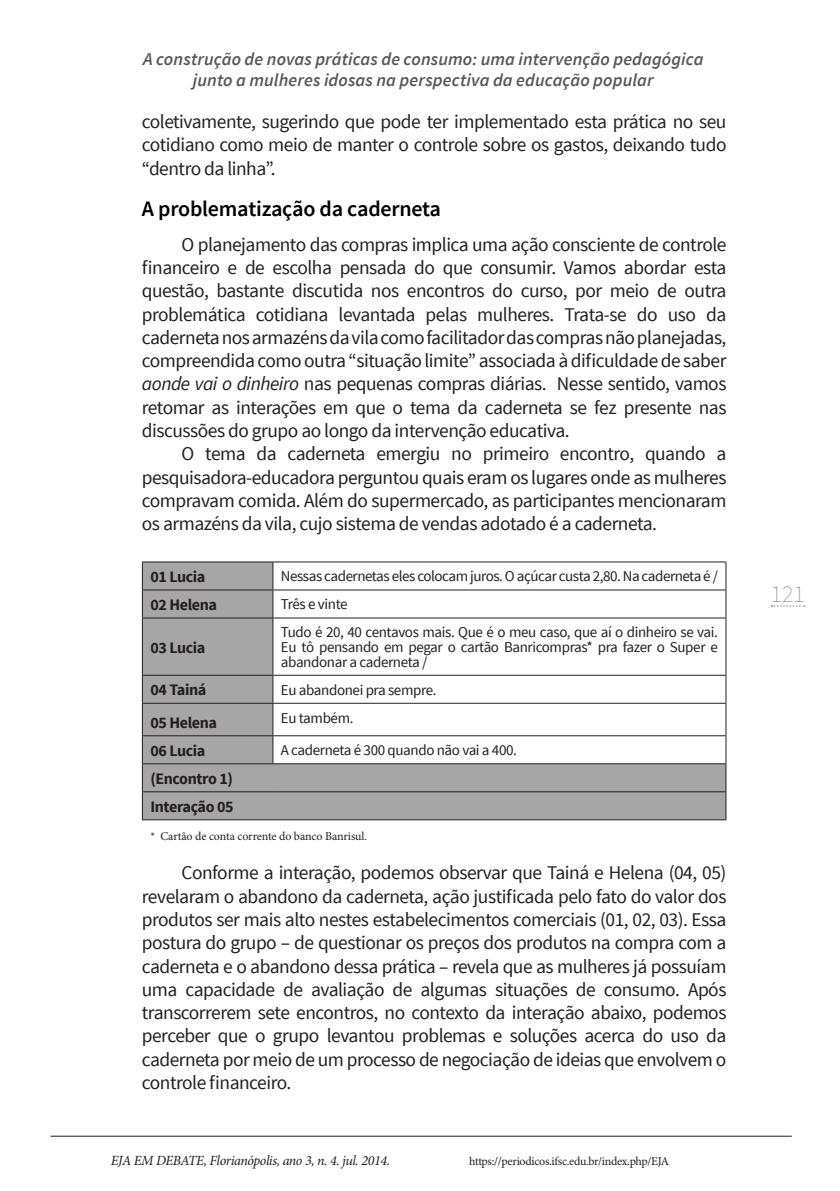
<style>
.page{position:relative;width:840px;height:1191px;background:#fff}
.page>*{position:absolute;margin:0;border:0;box-sizing:border-box;transform-origin:0 0}
.t1{font:200 24px "Source Sans Pro";color:#939598}
.Subtítulo{font:600 22px "Source Sans Pro";letter-spacing:-.01em;color:#000}
.Corpo_de_texto{font:19.4px/23.2px "Source Sans Pro";letter-spacing:-.025em;color:#231f20;text-align:justify}
.t2{font:italic 600 18px/21.6px "Source Sans Pro";letter-spacing:.005em;color:#57585a;text-align:center}
.Corpo_de_texto-2{font:700 16px "Source Sans Pro";letter-spacing:-.025em;color:#231f20}
.corpo_tabela{font:15px/15px "Source Sans Pro";letter-spacing:-.025em;color:#231f20;text-align:justify}
.t3{font:italic 14px "Minion Pro";letter-spacing:-.03em;color:#231f20}
.Nota_de_Rodapé{font:12px "Minion Pro";letter-spacing:-.02em;color:#231f20}
.s1{font-style:italic}
</style>
<div class="page">
<svg style="left:771px;top:605px;width:33px;height:2px"></svg>
<hr style="left:50px;top:1135px;width:741px;height:1px;background:#231f20">
<svg style="left:143px;top:562px;width:582px;height:257px"></svg>
<hr style="left:142px;top:561px;width:131px;height:1px;background:#231f20">
<hr style="left:142px;top:589px;width:131px;height:1px;background:#231f20">
<svg style="left:142px;top:562px;width:1px;height:55px"></svg>
<hr style="left:142px;top:617px;width:131px;height:1px;background:#231f20">
<hr style="left:142px;top:618px;width:1px;height:57px;background:#231f20">
<hr style="left:142px;top:675px;width:131px;height:1px;background:#231f20">
<svg style="left:142px;top:676px;width:1px;height:27px"></svg>
<hr style="left:142px;top:703px;width:131px;height:1px;background:#231f20">
<hr style="left:142px;top:704px;width:1px;height:31px;background:#231f20">
<hr style="left:142px;top:735px;width:131px;height:1px;background:#231f20">
<hr style="left:142px;top:763px;width:131px;height:1px;background:#231f20">
<hr style="left:142px;top:791px;width:131px;height:1px;background:#231f20">
<svg style="left:142px;top:736px;width:1px;height:83px"></svg>
<hr style="left:273px;top:791px;width:453px;height:1px;background:#231f20">
<hr style="left:273px;top:561px;width:453px;height:1px;background:#231f20">
<hr style="left:273px;top:589px;width:453px;height:1px;background:#231f20">
<svg style="left:272px;top:562px;width:1px;height:55px"></svg>
<svg style="left:725px;top:562px;width:1px;height:55px"></svg>
<hr style="left:273px;top:617px;width:453px;height:1px;background:#231f20">
<hr style="left:272px;top:618px;width:1px;height:57px;background:#231f20">
<hr style="left:725px;top:618px;width:1px;height:57px;background:#231f20">
<hr style="left:273px;top:675px;width:453px;height:1px;background:#231f20">
<svg style="left:272px;top:676px;width:1px;height:27px"></svg>
<svg style="left:725px;top:676px;width:1px;height:27px"></svg>
<hr style="left:273px;top:703px;width:453px;height:1px;background:#231f20">
<hr style="left:272px;top:704px;width:1px;height:31px;background:#231f20">
<hr style="left:725px;top:704px;width:1px;height:31px;background:#231f20">
<hr style="left:273px;top:735px;width:453px;height:1px;background:#231f20">
<svg style="left:272px;top:736px;width:1px;height:27px"></svg>
<svg style="left:725px;top:736px;width:1px;height:83px"></svg>
<hr style="left:273px;top:763px;width:453px;height:1px;background:#231f20">
<hr style="left:142px;top:819px;width:131px;height:1px;background:#231f20">
<hr style="left:273px;top:819px;width:453px;height:1px;background:#231f20">
<p class="t2" style="left:143px;top:48px;width:561px">A construção de novas práticas de consumo: uma intervenção pedagógica junto a mulheres idosas na perspectiva da educação popular</p>
<p class="Corpo_de_texto" style="left:142px;top:110px;width:586px">coletivamente, sugerindo que pode ter implementado esta prática no seu cotidiano como meio de manter o controle sobre os gastos, deixando tudo “dentro da linha”.</p>
<p class="Subtítulo" style="left:142px;top:195px;width:300px">A problematização da caderneta</p>
<p class="Corpo_de_texto" style="left:142px;top:233px;width:585px;text-indent:40px">O planejamento das compras implica uma ação consciente de controle financeiro e de escolha pensada do que consumir. Vamos abordar esta questão, bastante discutida nos encontros do curso, por meio de outra problemática cotidiana levantada pelas mulheres. Trata-se do uso da caderneta nos armazéns da vila como facilitador das compras não planejadas, compreendida como outra “situação limite” associada à dificuldade de saber <span class="s1">aonde vai o dinheiro</span> nas pequenas compras diárias. Nesse sentido, vamos retomar as interações em que o tema da caderneta se fez presente nas discussões do grupo ao longo da intervenção educativa.</p>
<p class="Corpo_de_texto" style="left:142px;top:442px;width:585px;text-indent:40px">O tema da caderneta emergiu no primeiro encontro, quando a pesquisadora-educadora perguntou quais eram os lugares onde as mulheres compravam comida. Além do supermercado, as participantes mencionaram os armazéns da vila, cujo sistema de vendas adotado é a caderneta.</p>
<p class="Corpo_de_texto-2" style="left:150px;top:566px;width:57px">01 Lucia</p>
<p class="corpo_tabela" style="left:281px;top:569px;width:438px">Nessas cadernetas eles colocam juros. O açúcar custa 2,80. Na caderneta é /</p>
<p class="Corpo_de_texto-2" style="left:150px;top:594px;width:68px">02 Helena</p>
<p class="corpo_tabela" style="left:281px;top:597px;width:68px">Três e vinte</p>
<p class="Corpo_de_texto-2" style="left:150px;top:637px;width:57px">03 Lucia</p>
<p class="corpo_tabela" style="left:281px;top:625px;width:438px">Tudo é 20, 40 centavos mais. Que é o meu caso, que aí o dinheiro se vai.<br>Eu tô pensando em pegar o cartão Banricompras* pra fazer o Super e abandonar a caderneta /</p>
<p class="Corpo_de_texto-2" style="left:150px;top:679px;width:57px">04 Tainá</p>
<p class="corpo_tabela" style="left:281px;top:682px;width:157px">Eu abandonei pra sempre.</p>
<p class="Corpo_de_texto-2" style="left:150px;top:712px;width:68px">05 Helena</p>
<p class="corpo_tabela" style="left:281px;top:710px;width:74px">Eu também.</p>
<p class="Corpo_de_texto-2" style="left:150px;top:740px;width:57px">06 Lucia</p>
<p class="corpo_tabela" style="left:281px;top:743px;width:237px">A caderneta é 300 quando não vai a 400.</p>
<p class="Corpo_de_texto-2" style="left:150px;top:768px;width:84px">(Encontro 1)</p>
<p class="Corpo_de_texto-2" style="left:150px;top:796px;width:85px">Interação 05</p>
<p class="Nota_de_Rodapé" style="left:150px;top:828px;width:218px">* Cartão de conta corrente do banco Banrisul.</p>
<p class="Corpo_de_texto" style="left:142px;top:861px;width:586px;text-indent:40px">Conforme a interação, podemos observar que Tainá e Helena (04, 05) revelaram o abandono da caderneta, ação justificada pelo fato do valor dos produtos ser mais alto nestes estabelecimentos comerciais (01, 02, 03). Essa postura do grupo – de questionar os preços dos produtos na compra com a caderneta e o abandono dessa prática – revela que as mulheres já possuíam uma capacidade de avaliação de algumas situações de consumo. Após transcorrerem sete encontros, no contexto da interação abaixo, podemos perceber que o grupo levantou problemas e soluções acerca do uso da caderneta por meio de um processo de negociação de ideias que envolvem o controle financeiro.</p>
<p class="t3" style="left:111px;top:1151px;width:281px">EJA EM DEBATE, Florianópolis, ano 3, n. 4. jul. 2014.</p>
<p class="Nota_de_Rodapé" style="left:469px;top:1153px;width:201px">https://periodicos.ifsc.edu.br/index.php/EJA</p>
<p class="t1" style="left:770px;top:579px;width:35px">121</p>
</div>
